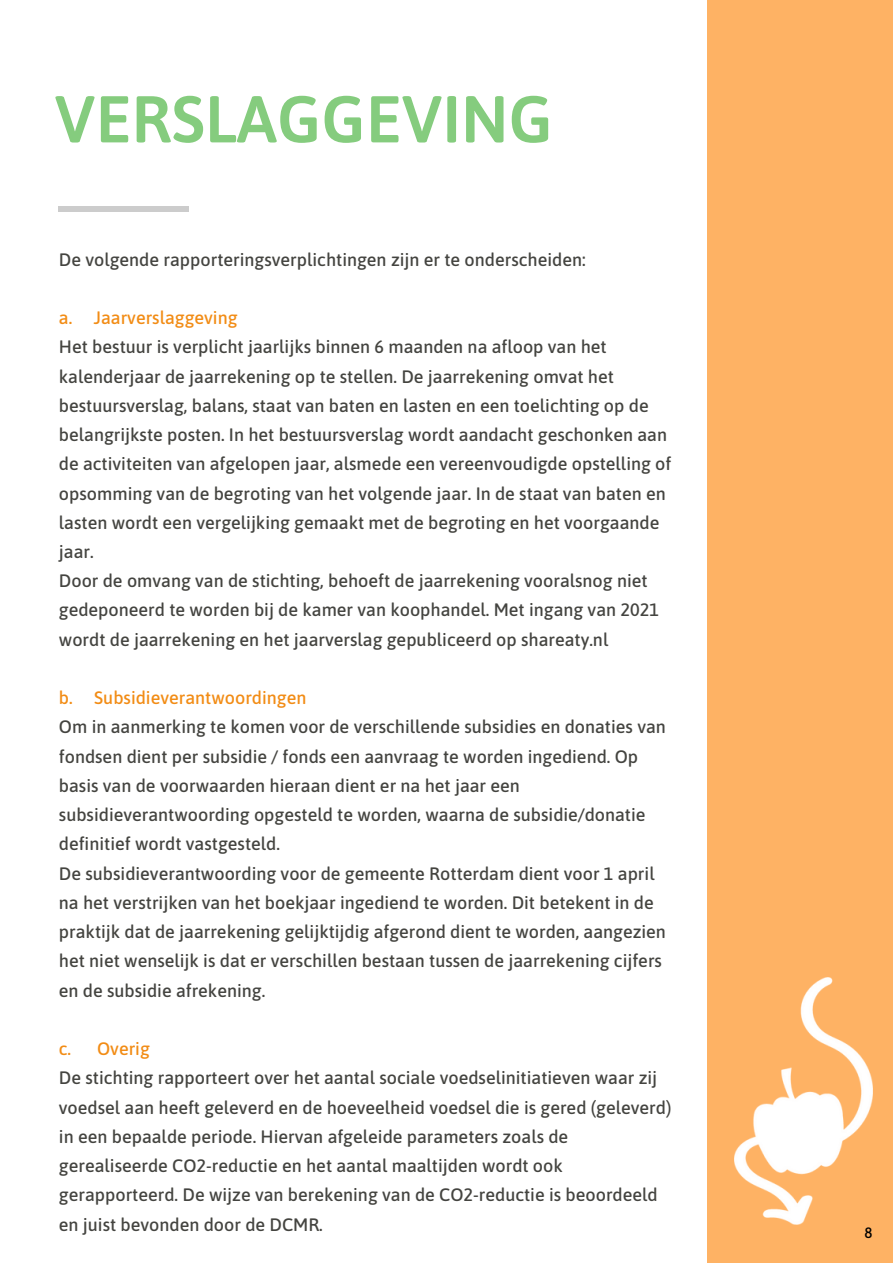
<style>
.page{position:relative;width:893px;height:1264px;background:#fff}
.page>*{position:absolute;margin:0;border:0;box-sizing:border-box;transform-origin:0 0}
.t1{font:600 66px "Asap";color:#85cc7e}
.t2{font:500 18px/29.2px "Asap";color:#444440}
.t3{font:500 18px "Asap";color:#f28c15}
.t4{font:500 15px "Asap";color:#000}
</style>
<div class="page">
<div style="left:707px;top:0;width:185px;height:1262px;background:#feb264"></div>
<div style="left:59px;top:206px;width:130px;height:5px;background:#ccc"></div>
<img style="left:734px;top:977px;width:138px;height:247px">
<p class="t1" style="left:55px;top:81px;width:499px">VERSLAGGEVING</p>
<p class="t2" style="left:59px;top:244px;width:528px">De volgende rapporteringsverplichtingen zijn er te onderscheiden:</p>
<p class="t3" style="left:59px;top:307px;width:180px">a. Jaarverslaggeving</p>
<p class="t2" style="left:59px;top:332px;width:614px">Het bestuur is verplicht jaarlijks binnen 6 maanden na afloop van het kalenderjaar de jaarrekening op te stellen. De jaarrekening omvat het bestuursverslag, balans, staat van baten en lasten en een toelichting op de belangrijkste posten. In het bestuursverslag wordt aandacht geschonken aan de activiteiten van afgelopen jaar, alsmede een vereenvoudigde opstelling of opsomming van de begroting van het volgende jaar. In de staat van baten en lasten wordt een vergelijking gemaakt met de begroting en het voorgaande jaar.</p>
<p class="t2" style="left:59px;top:566px;width:601px">Door de omvang van de stichting, behoeft de jaarrekening vooralsnog niet gedeponeerd te worden bij de kamer van koophandel. Met ingang van 2021 wordt de jaarrekening en het jaarverslag gepubliceerd op shareaty.nl</p>
<p class="t3" style="left:59px;top:687px;width:249px">b. Subsidieverantwoordingen</p>
<p class="t2" style="left:59px;top:712px;width:608px">Om in aanmerking te komen voor de verschillende subsidies en donaties van fondsen dient per subsidie / fonds een aanvraag te worden ingediend. Op basis van de voorwaarden hieraan dient er na het jaar een subsidieverantwoording opgesteld te worden, waarna de subsidie/donatie definitief wordt vastgesteld.</p>
<p class="t2" style="left:59px;top:858px;width:608px">De subsidieverantwoording voor de gemeente Rotterdam dient voor 1 april na het verstrijken van het boekjaar ingediend te worden. Dit betekent in de praktijk dat de jaarrekening gelijktijdig afgerond dient te worden, aangezien het niet wenselijk is dat er verschillen bestaan tussen de jaarrekening cijfers en de subsidie afrekening.</p>
<p class="t3" style="left:59px;top:1038px;width:92px">c. Overig</p>
<p class="t2" style="left:59px;top:1063px;width:614px">De stichting rapporteert over het aantal sociale voedselinitiatieven waar zij voedsel aan heeft geleverd en de hoeveelheid voedsel die is gered (geleverd) in een bepaalde periode. Hiervan afgeleide parameters zoals de gerealiseerde CO2-reductie en het aantal maaltijden wordt ook gerapporteerd. De wijze van berekening van de CO2-reductie is beoordeeld en juist bevonden door de DCMR.</p>
<p class="t4" style="left:864px;top:1223px;width:10px">8</p>
</div>
